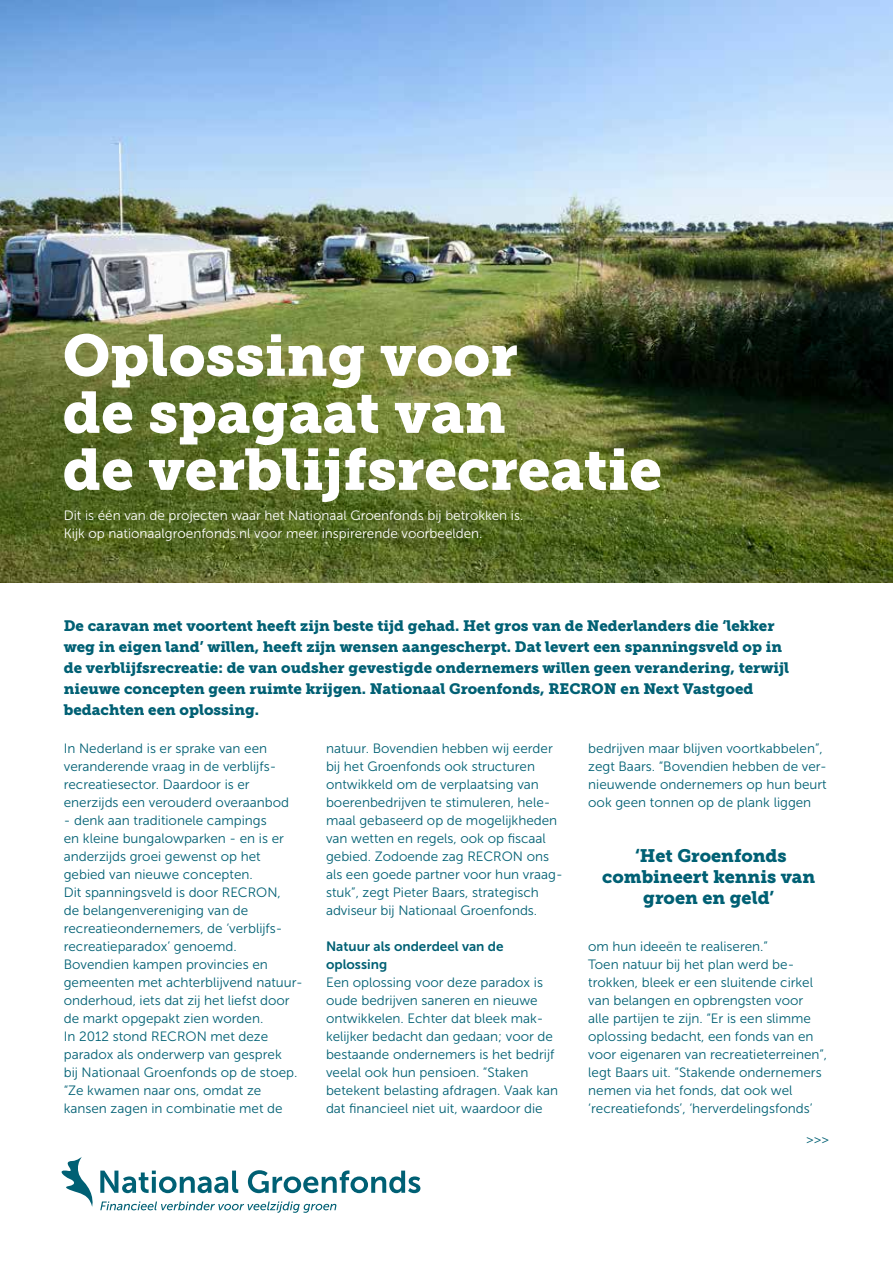
<style>
.page{position:relative;width:893px;height:1263px;background:#fff}
.page>*{position:absolute;margin:0;border:0;box-sizing:border-box;transform-origin:0 0}
.t1{font:58.2px/57px "Museo Slab 900";color:#fff}
.t2{font:18px/21px "Museo Slab 900";color:#006074;text-align:center}
.t3{font:15px/21px "Museo Slab 900";color:#006074}
.t4{font:13.5px/18px "Museo Sans 300";color:#006074}
.t5{font:13.5px/18px "Museo Sans 300";color:#fff}
.t6{font:13.5px/18px "Museo Sans 700";color:#006074}
</style>
<div class="page">
<img style="left:0;top:0;width:893px;height:583px">
<svg style="left:61px;top:1157px;width:359px;height:56px"></svg>
<h1 class="t1" style="left:63px;top:327px;width:601px">Oplossing voor<br>de spagaat van<br>de verblijfsrecreatie</h1>
<p class="t5" style="left:64px;top:506px;width:461px">Dit is één van de projecten waar het Nationaal Groenfonds bij betrokken is.<br>Kijk op nationaalgroenfonds.nl voor meer inspirerende voorbeelden.</p>
<p class="t3" style="left:64px;top:616px;width:727px">De caravan met voortent heeft zijn beste tijd gehad. Het gros van de Nederlanders die ‘lekker weg in eigen land’ willen, heeft zijn wensen aangescherpt. Dat levert een spanningsveld op in de verblijfsrecreatie: de van oudsher gevestigde ondernemers willen geen verandering, terwijl nieuwe concepten geen ruimte krijgen. Nationaal Groenfonds, RECRON en Next Vastgoed bedachten een oplossing.</p>
<p class="t4" style="left:64px;top:739px;width:227px">In Nederland is er sprake van een veranderende vraag in de verblijfs&shy;recreatiesector. Daardoor is er enerzijds een verouderd overaanbod</p>
<p class="t4" style="left:64px;top:811px;width:241px">- denk aan traditionele campings<br>en kleine bungalowparken - en is er anderzijds groei gewenst op het gebied van nieuwe concepten.<br>Dit spanningsveld is door RECRON,<br>de belangenvereniging van de recreatieondernemers, de ‘verblijfs&shy;recreatieparadox’ genoemd.<br>Bovendien kampen provincies en gemeenten met achterblijvend natuur&shy;onderhoud, iets dat zij het liefst door de markt opgepakt zien worden.<br>In 2012 stond RECRON met deze paradox als onderwerp van gesprek<br>bij Nationaal Groenfonds op de stoep. “Ze kwamen naar ons, omdat ze kansen zagen in combinatie met de</p>
<p class="t4" style="left:326px;top:739px;width:238px">natuur. Bovendien hebben wij eerder bij het Groenfonds ook structuren ontwikkeld om de verplaatsing van boerenbedrijven te stimuleren, hele&shy;maal gebaseerd op de mogelijkheden van wetten en regels, ook op fiscaal gebied. Zodoende zag RECRON ons als een goede partner voor hun vraag&shy;stuk”, zegt Pieter Baars, strategisch adviseur bij Nationaal Groenfonds.</p>
<p class="t6" style="left:326px;top:937px;width:179px">Natuur als onderdeel van de oplossing</p>
<p class="t4" style="left:326px;top:973px;width:234px">Een oplossing voor deze paradox is oude bedrijven saneren en nieuwe ontwikkelen. Echter dat bleek mak&shy;kelijker bedacht dan gedaan; voor de bestaande ondernemers is het bedrijf veelal ook hun pensioen. “Staken betekent belasting afdragen. Vaak kan dat financieel niet uit, waardoor die</p>
<p class="t4" style="left:588px;top:739px;width:240px">bedrijven maar blijven voortkabbelen”, zegt Baars. “Bovendien hebben de ver&shy;nieuwende ondernemers op hun beurt ook geen tonnen op de plank liggen</p>
<h2 class="t2" style="left:602px;top:845px;width:214px">‘Het Groenfonds combineert kennis van groen en geld’</h2>
<p class="t4" style="left:588px;top:937px;width:240px">om hun ideeën te realiseren.”<br>Toen natuur bij het plan werd be&shy;trokken, bleek er een sluitende cirkel van belangen en opbrengsten voor alle partijen te zijn. “Er is een slimme oplossing bedacht, een fonds van en voor eigenaren van recreatieterreinen”, legt Baars uit. “Stakende ondernemers nemen via het fonds, dat ook wel ‘recreatiefonds’, ‘herverdelingsfonds’</p>
<p class="t4" style="left:806px;top:1131px;width:24px">&gt;&gt;&gt;</p>
</div>
